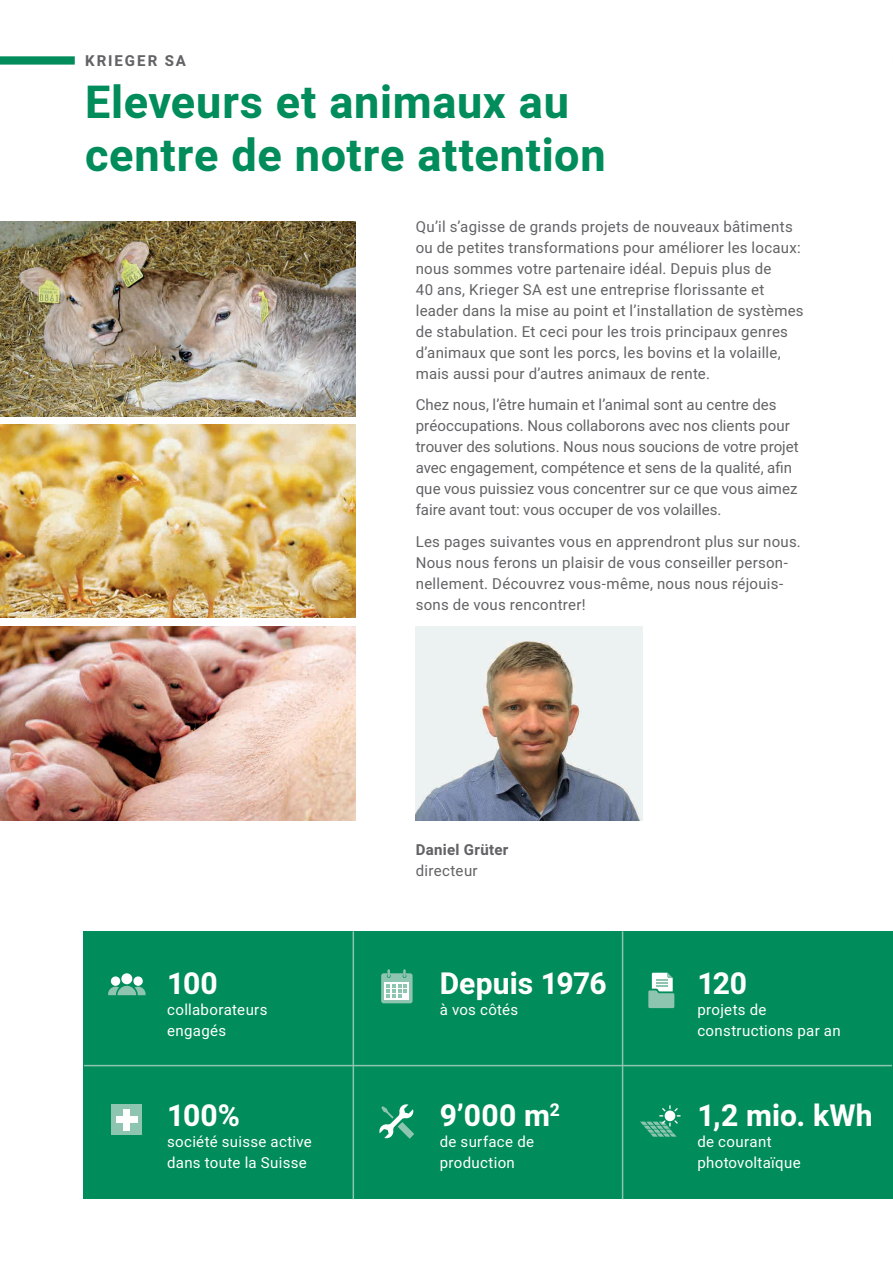
<style>
.page{position:relative;width:893px;height:1263px;background:#fff}
.page>*{position:absolute;margin:0;border:0;box-sizing:border-box;transform-origin:0 0}
.t1{font:700 45px/52.5px "Heebo";letter-spacing:.015em;color:#008c5b}
.t2{font:700 30px "Heebo";color:#fff}
.t3{font:15px/21px "Heebo";letter-spacing:.015em;color:#636366}
.t4{font:15px/21px "Heebo";letter-spacing:.02em;color:#fff}
.t5{font:700 15px "Heebo";letter-spacing:.02em;color:#636366}
.t6{font:700 15px "Heebo";letter-spacing:.13em;color:#636366}
</style>
<div class="page">
<div style="left:0;top:56px;width:75px;height:9px;background:#008c5b"></div>
<img style="left:0;top:221px;width:355px;height:195px">
<img style="left:0;top:626px;width:355px;height:195px">
<img style="left:0;top:425px;width:355px;height:193px">
<img style="left:416px;top:626px;width:227px;height:195px">
<div style="left:84px;top:931px;width:809px;height:268px;background:#008c5b"></div>
<hr style="left:84px;top:1065px;width:808px;height:1px;background:#8ec5b0">
<hr style="left:353px;top:931px;width:1px;height:268px;background:#8ec5b0">
<hr style="left:622px;top:931px;width:1px;height:268px;background:#8ec5b0">
<svg style="left:381px;top:969px;width:32px;height:34px"></svg>
<svg style="left:648px;top:973px;width:26px;height:35px"></svg>
<svg style="left:379px;top:1104px;width:35px;height:35px"></svg>
<svg style="left:133px;top:976px;width:10px;height:10px"></svg>
<svg style="left:108px;top:986px;width:38px;height:9px"></svg>
<div style="left:121px;top:973px;width:11px;height:11px;background:#fff;border-radius:50%"></div>
<div style="left:111px;top:976px;width:9px;height:10px;background:#fff;border-radius:50%"></div>
<div style="left:112px;top:1104px;width:30px;height:30px;background:#8ec5b0"></div>
<div style="left:124px;top:1109px;width:6px;height:21px;background:#fff"></div>
<div style="left:116px;top:1116px;width:22px;height:7px;background:#fff"></div>
<svg style="left:640px;top:1105px;width:41px;height:32px"></svg>
<p class="t6" style="left:85px;top:50px;width:103px">KRIEGER SA</p>
<h1 class="t1" style="left:85px;top:77px;width:522px">Eleveurs et animaux au centre de notre attention</h1>
<p class="t3" style="left:416px;top:216px;width:389px">Qu’il s’agisse de grands projets de nouveaux bâtiments ou de petites transformations pour améliorer les locaux: nous sommes votre partenaire idéal. Depuis plus de<br>40 ans, Krieger SA est une entreprise florissante et leader dans la mise au point et l’installation de systèmes de stabulation. Et ceci pour les trois principaux genres d’animaux que sont les porcs, les bovins et la volaille, mais aussi pour d’autres animaux de rente.</p>
<p class="t3" style="left:416px;top:395px;width:385px">Chez nous, l’être humain et l’animal sont au centre des préoccupations. Nous collaborons avec nos clients pour trouver des solutions. Nous nous soucions de votre projet avec engagement, compétence et sens de la qualité, afin que vous puissiez vous concentrer sur ce que vous aimez faire avant tout: vous occuper de vos volailles.</p>
<p class="t3" style="left:416px;top:531px;width:387px">Les pages suivantes vous en apprendront plus sur nous.<br>Nous nous ferons un plaisir de vous conseiller person&shy;nellement. Découvrez vous-même, nous nous réjouis&shy;sons de vous rencontrer!</p>
<h2 class="t2" style="left:167px;top:963px;width:52px">100</h2>
<p class="t4" style="left:167px;top:999px;width:102px">collaborateurs engagés</p>
<h2 class="t2" style="left:167px;top:1095px;width:74px">100%</h2>
<p class="t4" style="left:167px;top:1131px;width:146px">société suisse active dans toute la Suisse</p>
<p class="t5" style="left:416px;top:839px;width:94px">Daniel Grüter</p>
<p class="t3" style="left:416px;top:860px;width:63px">directeur</p>
<h2 class="t2" style="left:440px;top:963px;width:168px">Depuis 1976</h2>
<p class="t4" style="left:440px;top:999px;width:80px">à vos côtés</p>
<h2 class="t2" style="left:440px;top:1095px;width:122px">9’000 m<sup>2</sup></h2>
<p class="t4" style="left:440px;top:1131px;width:96px">de surface de production</p>
<h2 class="t2" style="left:697px;top:963px;width:51px">120</h2>
<p class="t4" style="left:697px;top:999px;width:145px">projets de constructions par an</p>
<h2 class="t2" style="left:697px;top:1095px;width:177px">1,2 mio. kWh</h2>
<p class="t4" style="left:697px;top:1131px;width:105px">de courant photovoltaïque</p>
</div>
